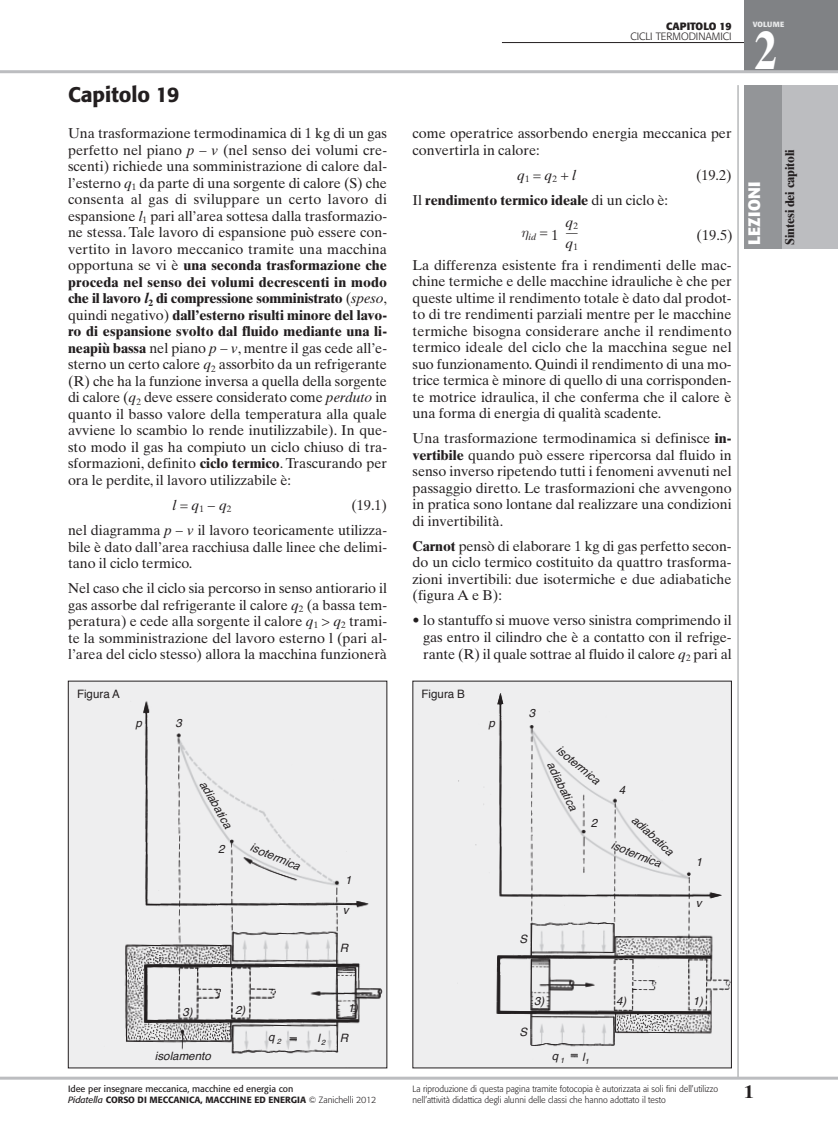
<style>
.page{position:relative;width:838px;height:1132px;background:#fff}
.page>*{position:absolute;margin:0;border:0;box-sizing:border-box;transform-origin:0 0}
.t1{font:700 54px "Times Ten";color:#fff;scale:.8 1}
.t2{font:500 21px "Formata";color:#231f20}
.t3{font:700 18px "Times Ten";color:#231f20}
.t4{font:700 16.5px "Formata";letter-spacing:.02em;color:#fff}
.t5{font:14.25px/16.5px "Times Ten";color:#231f20;text-align:justify}
.t6{font:700 14.25px "Times Ten";color:#231f20}
.t7{font:italic 14.25px "Times Ten";color:#231f20}
.t8{font:14.25px "Mathematical Pi One";color:#231f20;scale:.81 1}
.t9{font:700 12.75px "Times Ten";letter-spacing:-.015em;color:#231f20}
.t10{font:italic 11.55px "Helvetica";color:#231f20}
.t11{font:11.55px "Helvetica";color:#231f20}
.t12{font:300 10.5px "Formata";color:#231f20}
.t13{font:700 10.5px "Formata";color:#231f20}
.t14{font:italic 9.3px "Times Ten";color:#231f20}
.t15{font:300 9px/10.5px "Formata";color:#231f20;scale:.96 1}
.t16{font:9px/10.5px "Formata";color:#231f20}
.t17{font:700 7.5px "Formata";letter-spacing:.02em;color:#e7e8e9}
.s1{font-style:italic}
.s2{font-weight:700}
.s3{font-weight:700;font-style:italic}
.s4{font-style:normal}
.s5{font-weight:500}
.s6{font-weight:300}
.s7{font-weight:400}
.s8{font-style:normal;font-size:14.25px}
</style>
<div class="page">
<hr style="left:502px;top:42px;width:255px;height:1px;background:#231f20">
<div style="left:744px;top:0;width:94px;height:72px;background:#808285"></div>
<hr style="left:737px;top:85px;width:1px;height:993px;background:#939598">
<hr style="left:0;top:1076px;width:838px;height:3px;background:#bcbdc0">
<hr style="left:0;top:70px;width:838px;height:3px;background:#bcbdc0">
<div style="left:744px;top:85px;width:94px;height:164px;background:#bcbdc0"></div>
<div style="left:744px;top:85px;width:37px;height:164px;background:#939598"></div>
<div style="left:68px;top:681px;width:319px;height:386px;background:#eeeeef"></div>
<img style="left:125px;top:701px;width:258px;height:353px">
<img style="left:455px;top:682px;width:274px;height:383px">
<h2 class="t2" style="left:68px;top:85px;width:113px">Capitolo 19</h2>
<p class="t5" style="left:68px;top:126px;width:320px">Una trasformazione termodinamica di 1 kg di un gas perfetto nel piano <span class="s1">p</span> – <span class="s1">v</span> (nel senso dei volumi cre&shy;scenti) richiede una somministrazione di calore dal&shy;l’esterno <span class="s1">q</span><sub>1</sub> da parte di una sorgente di calore (S) che consenta al gas di sviluppare un certo lavoro di espansione <span class="s1">l</span><sub>1</sub> pari all’area sottesa dalla trasformazio&shy;ne stessa. Tale lavoro di espansione può essere con&shy;vertito in lavoro meccanico tramite una macchina opportuna se vi è <span class="s2">una seconda trasformazione che proceda nel senso dei volumi decrescenti in modo che il lavoro</span> <span class="s3">l</span><sub>2</sub> <span class="s2">di compressione somministrato</span> (<span class="s1">speso</span>, quindi negativo) <span class="s2">dall’esterno risulti minore del lavo&shy;ro di espansione svolto dal fluido mediante una li&shy;neapiù bassa</span> nel piano <span class="s1">p</span> – <span class="s1">v</span>, mentre il gas cede all’e&shy;sterno un certo calore <span class="s1">q</span><sub>2</sub> assorbito da un refrigerante (R) che ha la funzione inversa a quella della sorgente di calore (<span class="s1">q</span><sub>2</sub> deve essere considerato come <span class="s1">perduto</span> in quanto il basso valore della temperatura alla quale avviene lo scambio lo rende inutilizzabile). In que&shy;sto modo il gas ha compiuto un ciclo chiuso di tra&shy;sformazioni, definito <span class="s2">ciclo termico</span>. Trascurando per ora le perdite, il lavoro utilizzabile è:</p>
<p class="t7" style="left:172px;top:499px;width:60px">l<span class="s4">=</span>q<sub>1</sub> <span class="s4">−</span>q<sub>2</sub></p>
<p class="t5" style="left:68px;top:494px;width:320px;line-height:25px;text-align:right">(19.1)<br>nel diagramma <span class="s1">p</span> – <span class="s1">v</span> il lavoro teoricamente utilizza-</p>
<p class="t5" style="left:68px;top:539px;width:320px">bile è dato dall’area racchiusa dalle linee che delimi&shy;tano il ciclo termico.</p>
<p class="t5" style="left:68px;top:581px;width:320px">Nel caso che il ciclo sia percorso in senso antiorario il gas assorbe dal refrigerante il calore <span class="s1">q</span><sub>2</sub> (a bassa tem&shy;peratura) e cede alla sorgente il calore <span class="s1">q</span><sub>1</sub> &gt; <span class="s1">q</span><sub>2</sub> trami&shy;te la somministrazione del lavoro esterno l (pari al&shy;l’area del ciclo stesso) allora la macchina funzionerà</p>
<p class="t11" style="left:77px;top:688px;width:44px">Figura A</p>
<p class="t10" style="left:136px;top:713px;width:8px">p</p>
<p class="t10" style="left:176px;top:713px;width:8px">3</p>
<p class="t10" style="left:211px;top:776px;width:54px;rotate:60deg">adiabatica</p>
<p class="t10" style="left:218px;top:840px;width:8px">2</p>
<p class="t10" style="left:254px;top:838px;width:54px;rotate:22deg">isotermica</p>
<p class="t10" style="left:345px;top:870px;width:8px">1</p>
<p class="t10" style="left:343px;top:900px;width:7px">v</p>
<p class="t10" style="left:340px;top:938px;width:10px">R</p>
<p class="t10" style="left:182px;top:1002px;width:12px">3)</p>
<p class="t10" style="left:155px;top:1046px;width:57px">isolamento</p>
<p class="t10" style="left:235px;top:1000px;width:12px">2)</p>
<p class="t10" style="left:268px;top:1027px;width:14px">q <sub>2</sub></p>
<p class="t10" style="left:317px;top:1028px;width:9px">l<sub>2</sub></p>
<p class="t10" style="left:348px;top:998px;width:12px">1)</p>
<p class="t10" style="left:340px;top:1028px;width:10px">R</p>
<p class="t16" style="left:68px;top:1084px;width:310px">Idee per insegnare meccanica, macchine ed energia con<br><span class="s1">Pidatella</span> <span class="s5">CORSO DI MECCANICA, MACCHINE ED ENERGIA</span> <span class="s6">© Zanichelli 2012</span></p>
<p class="t13" style="left:666px;top:21px;width:67px">CAPITOLO 19</p>
<p class="t12" style="left:630px;top:32px;width:103px">CICLI TERMODINAMICI</p>
<p class="t17" style="left:753px;top:21px;width:33px">VOLUME</p>
<h1 class="t1" style="left:754px;top:31px;width:28px">2</h1>
<p class="t5" style="left:412px;top:126px;width:320px">come operatrice assorbendo energia meccanica per convertirla in calore:</p>
<p class="t7" style="left:517px;top:169px;width:60px">q<sub>1</sub> <span class="s4">=</span>q<sub>2</sub> <span class="s4">+</span>l</p>
<p class="t5" style="left:696px;top:168px;width:37px">(19.2)</p>
<p class="t6" style="left:412px;top:195px;width:257px"><span class="s7">Il</span> rendimento termico ideale <span class="s7">di un ciclo è:</span></p>
<p class="t14" style="left:528px;top:233px;width:31px">id <sup>=</sup><span class="s8">1</span></p>
<p class="t7" style="left:565px;top:216px;width:14px">q<sub>2</sub></p>
<p class="t8" style="left:566px;top:227px;width:16px">-</p>
<p class="t7" style="left:565px;top:238px;width:14px">q<sub>1</sub></p>
<p class="t5" style="left:412px;top:222px;width:321px;line-height:29.2px;text-align:right">(19.5)<br>La differenza esistente fra i rendimenti delle mac-</p>
<p class="t5" style="left:412px;top:274px;width:320px">chine termiche e delle macchine idrauliche è che per queste ultime il rendimento totale è dato dal prodot&shy;to di tre rendimenti parziali mentre per le macchine termiche bisogna considerare anche il rendimento termico ideale del ciclo che la macchina segue nel suo funzionamento. Quindi il rendimento di una mo&shy;trice termica è minore di quello di una corrisponden&shy;te motrice idraulica, il che conferma che il calore è una forma di energia di qualità scadente.</p>
<p class="t5" style="left:412px;top:431px;width:320px">Una trasformazione termodinamica si definisce <span class="s2">in&shy;vertibile</span> quando può essere ripercorsa dal fluido in senso inverso ripetendo tutti i fenomeni avvenuti nel passaggio diretto. Le trasformazioni che avvengono in pratica sono lontane dal realizzare una condizioni di invertibilità.</p>
<p class="t5" style="left:412px;top:539px;width:320px"><span class="s2">Carnot</span> pensò di elaborare 1 kg di gas perfetto secon&shy;do un ciclo termico costituito da quattro trasforma&shy;zioni invertibili: due isotermiche e due adiabatiche (figura A e B):</p>
<p class="t5" style="left:423px;top:613px;width:310px;text-indent:-11px">• lo stantuffo si muove verso sinistra comprimendo il gas entro il cilindro che è a contatto con il refrige&shy;rante (R) il quale sottrae al fluido il calore <span class="s1">q</span><sub>2</sub> pari al</p>
<p class="t11" style="left:421px;top:688px;width:45px">Figura B</p>
<p class="t10" style="left:488px;top:713px;width:8px">p</p>
<p class="t10" style="left:529px;top:704px;width:8px">3</p>
<p class="t10" style="left:564px;top:741px;width:54px;rotate:40deg">isotermica</p>
<p class="t10" style="left:591px;top:813px;width:8px">2</p>
<p class="t10" style="left:558px;top:758px;width:54px;rotate:63deg">adiabatica</p>
<p class="t10" style="left:618px;top:780px;width:8px">4</p>
<p class="t10" style="left:639px;top:810px;width:54px;rotate:43deg">adiabatica</p>
<p class="t10" style="left:615px;top:835px;width:54px;rotate:22deg">isotermica</p>
<p class="t10" style="left:519px;top:929px;width:9px">S</p>
<p class="t10" style="left:696px;top:852px;width:8px">1</p>
<p class="t10" style="left:696px;top:893px;width:7px">v</p>
<p class="t4" style="left:747px;top:244px;width:65px;rotate:-90deg">LEZIONI</p>
<p class="t10" style="left:534px;top:991px;width:12px">3)</p>
<p class="t10" style="left:519px;top:1022px;width:9px">S</p>
<p class="t10" style="left:551px;top:1046px;width:14px">q <sub>1</sub></p>
<p class="t10" style="left:582px;top:1047px;width:8px">l<sub>1</sub></p>
<p class="t10" style="left:616px;top:991px;width:12px">4)</p>
<p class="t10" style="left:692px;top:991px;width:12px">1)</p>
<p class="t15" style="left:412px;top:1084px;width:320px">La riproduzione di questa pagina tramite fotocopia è autorizzata ai soli fini dell’utilizzo nell’attività didattica degli alunni delle classi che hanno adottato il testo</p>
<p class="t3" style="left:744px;top:1085px;width:10px">1</p>
<p class="t9" style="left:785px;top:244px;width:96px;rotate:-90deg">Sintesi dei capitoli</p>
</div>
